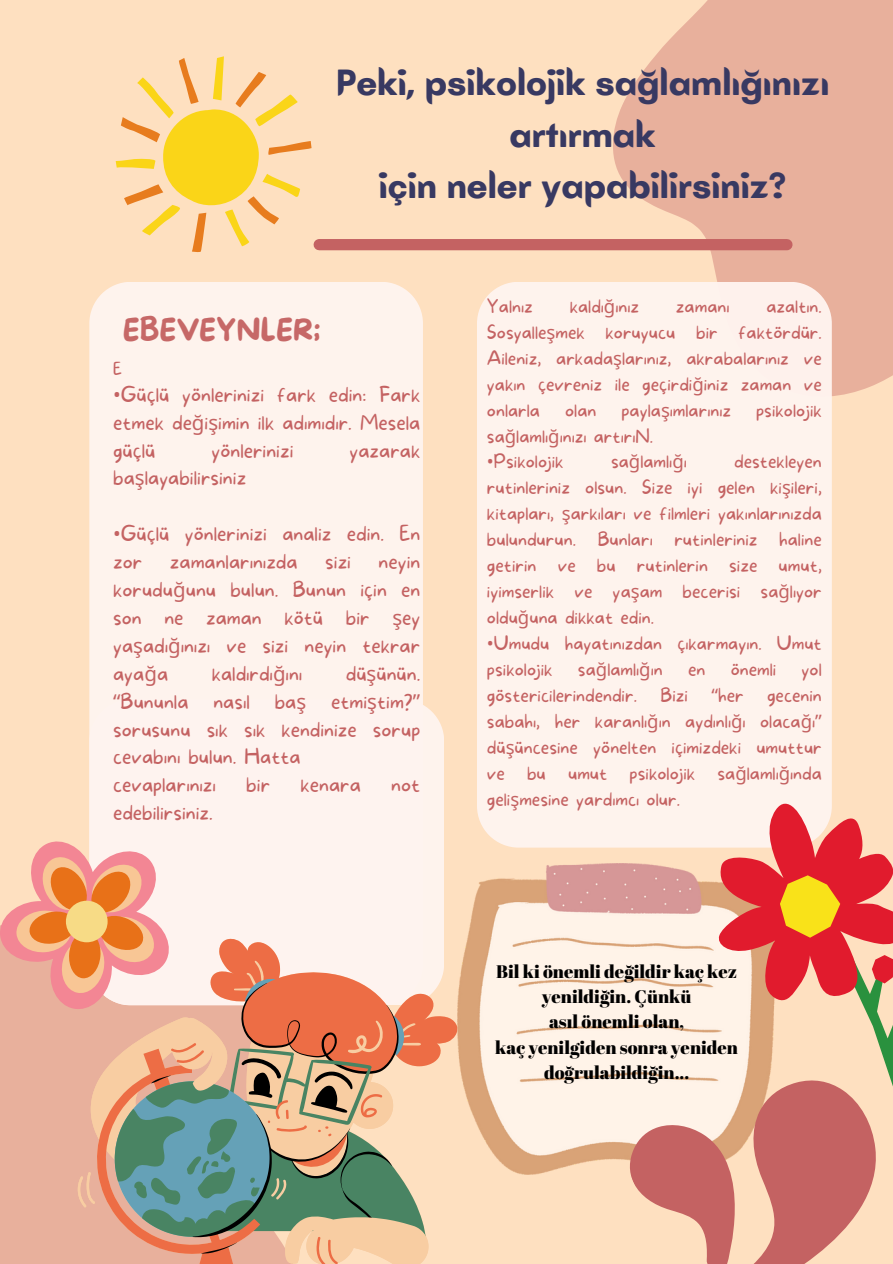
<style>
.page{position:relative;width:893px;height:1264px;background:#fff}
.page>*{position:absolute;margin:0;border:0;box-sizing:border-box;transform-origin:0 0}
.t1{font:700 37.35px/51.8px "Batangas";color:#383962;text-align:center}
.t2{font:30px "More Sugar";color:#c46262}
.t3{font:100 20.55px/27.9px "More Sugar";color:#c46262;text-align:justify}
.t4{font:100 18.6px/26px "More Sugar";color:#c46262;text-align:justify}
.t5{font:18.15px/25.3px "Abril Fatface";color:#000;text-align:center}
.t6{font:100 16.8px "More Sugar";color:#c46262}
.s1{font-family:"Noto Sans";font-weight:400}
</style>
<div class="page">
<div style="left:0;top:0;width:892px;height:1263px;background:#fee0c0"></div>
<svg style="left:542px;top:0;width:350px;height:502px;fill:#e8b09c"></svg>
<div style="left:89px;top:282px;width:334px;height:417px;background:#fef3ed"></div>
<div style="left:89px;top:699px;width:355px;height:142px;background:#fef3ef"></div>
<div style="left:477px;top:282px;width:354px;height:565px;background:#fef3ed"></div>
<img style="left:458px;top:863px;width:258px;height:311px">
<svg style="left:716px;top:793px;width:176px;height:250px"></svg>
<svg style="left:116px;top:56px;width:195px;height:196px"></svg>
<svg style="left:616px;top:1043px;width:276px;height:220px"></svg>
<svg style="left:0;top:841px;width:458px;height:422px"></svg>
<div style="left:66px;top:900px;width:42px;height:42px;background:#f7db86;border-radius:50%"></div>
<div style="left:319px;top:239px;width:467px;height:11px;background:#c46262"></div>
<p class="t1" style="left:336px;top:56px;width:494px">Peki, psikolojik sağlamlığınızı artırmak</p>
<p class="t1" style="left:379px;top:160px;width:409px">için neler yapabilirsiniz?</p>
<h2 class="t2" style="left:122px;top:313px;width:200px">EBEVEYNLER;</h2>
<p class="t6" style="left:113px;top:359px;width:10px">E</p>
<p class="t3" style="left:113px;top:381px;width:309px"><span class="s1">•</span>Güçlü yönlerinizi fark edin: Fark etmek de<span class="s1">ğ</span>i<span class="s1">ş</span>imin ilk adımıdır. Mesela güçlü</p>
<p class="t3" style="left:211px;top:437px;width:83px">yönlerinizi</p>
<p class="t3" style="left:349px;top:437px;width:72px">yazarak</p>
<p class="t3" style="left:113px;top:465px;width:135px">ba<span class="s1">ş</span>layabilirsiniz</p>
<p class="t3" style="left:113px;top:520px;width:309px"><span class="s1">•</span>Güçlü yönlerinizi analiz edin. En zor</p>
<p class="t3" style="left:170px;top:548px;width:129px">zamanlarınızda</p>
<p class="t3" style="left:325px;top:548px;width:27px">sizi</p>
<p class="t3" style="left:113px;top:548px;width:309px;text-indent:265px">neyin korudu<span class="s1">ğ</span>unu bulun. Bunun için en son ne zaman kötü bir <span class="s1">ş</span>ey ya<span class="s1">ş</span>adı<span class="s1">ğ</span>ınızı ve sizi neyin tekrar aya<span class="s1">ğ</span>a</p>
<p class="t3" style="left:113px;top:660px;width:309px;text-indent:233px">dü<span class="s1">ş</span>ünün. <span class="s1">“</span>Bununla nasıl ba<span class="s1">ş</span> etmi<span class="s1">ş</span>tim?<span class="s1">” </span>sorusunu sık sık kendinize sorup cevabını bulun. Hatta</p>
<p class="t3" style="left:113px;top:771px;width:104px">cevaplarınızı</p>
<p class="t3" style="left:246px;top:771px;width:25px">bir</p>
<p class="t3" style="left:300px;top:771px;width:62px">kenara</p>
<p class="t3" style="left:391px;top:771px;width:31px">not</p>
<p class="t3" style="left:113px;top:799px;width:101px">edebilirsiniz.</p>
<p class="t3" style="left:212px;top:660px;width:92px">kaldırdı<span class="s1">ğ</span>ını</p>
<p class="t4" style="left:487px;top:294px;width:47px">Yalnız</p>
<p class="t4" style="left:569px;top:294px;width:71px">kaldı<span class="s1">ğ</span>ınız</p>
<p class="t4" style="left:676px;top:294px;width:55px">zamanı</p>
<p class="t4" style="left:487px;top:294px;width:336px;text-indent:279px">azaltın.<br>Sosyalle<span class="s1">ş</span>mek koruyucu bir faktördür.<br>Aileniz, arkada<span class="s1">ş</span>larınız, akrabalarınız ve yakın çevreniz ile geçirdi<span class="s1">ğ</span>iniz zaman ve onlarla</p>
<p class="t4" style="left:565px;top:397px;width:33px">olan</p>
<p class="t4" style="left:621px;top:397px;width:111px">payla<span class="s1">ş</span>ımlarınız</p>
<p class="t4" style="left:756px;top:397px;width:67px">psikolojik</p>
<p class="t4" style="left:487px;top:423px;width:168px">sa<span class="s1">ğ</span>lamlı<span class="s1">ğ</span>ınızı artırıN.</p>
<p class="t4" style="left:487px;top:449px;width:78px"><span class="s1">•</span>Psikolojik</p>
<p class="t4" style="left:611px;top:449px;width:77px">sa<span class="s1">ğ</span>lamlı<span class="s1">ğ</span>ı</p>
<p class="t4" style="left:487px;top:449px;width:336px;text-indent:247px">destekleyen rutinleriniz olsun. Size iyi gelen ki<span class="s1">ş</span>ileri, kitapları, <span class="s1">ş</span>arkıları ve filmleri yakınlarınızda bulundurun. Bunları rutinleriniz haline getirin ve bu rutinlerin size umut, iyimserlik ve ya<span class="s1">ş</span>am becerisi sa<span class="s1">ğ</span>lıyor oldu<span class="s1">ğ</span>una dikkat edin.</p>
<p class="t4" style="left:487px;top:631px;width:336px"><span class="s1">•</span>Umudu hayatınızdan çıkarmayın. Umut psikolojik</p>
<p class="t4" style="left:578px;top:657px;width:86px">sa<span class="s1">ğ</span>lamlı<span class="s1">ğ</span>ın</p>
<p class="t4" style="left:688px;top:657px;width:19px">en</p>
<p class="t4" style="left:730px;top:657px;width:47px">önemli</p>
<p class="t4" style="left:801px;top:657px;width:22px">yol</p>
<p class="t4" style="left:487px;top:683px;width:151px">göstericilerindendir.</p>
<p class="t4" style="left:660px;top:683px;width:29px">Bizi</p>
<p class="t4" style="left:711px;top:683px;width:34px"><span class="s1">“</span>her</p>
<p class="t4" style="left:487px;top:683px;width:336px;text-indent:280px">gecenin sabahı, her karanlı<span class="s1">ğ</span>ın aydınlı<span class="s1">ğ</span>ı olaca<span class="s1">ğ</span>ı<span class="s1">” </span>dü<span class="s1">ş</span>üncesine yönelten içimizdeki umuttur ve bu umut psikolojik sa<span class="s1">ğ</span>lamlı<span class="s1">ğ</span>ında geli<span class="s1">ş</span>mesine yardımcı olur.</p>
<p class="t5" style="left:496px;top:957px;width:243px">Bil ki önemli değildir kaç kez yenildiğin. Çünkü</p>
<p class="t5" style="left:549px;top:1008px;width:137px">asıl önemli olan,</p>
<p class="t5" style="left:495px;top:1034px;width:244px">kaç yenilgiden sonra yeniden</p>
<p class="t5" style="left:544px;top:1059px;width:146px">doğrulabildiğin...</p>
</div>
